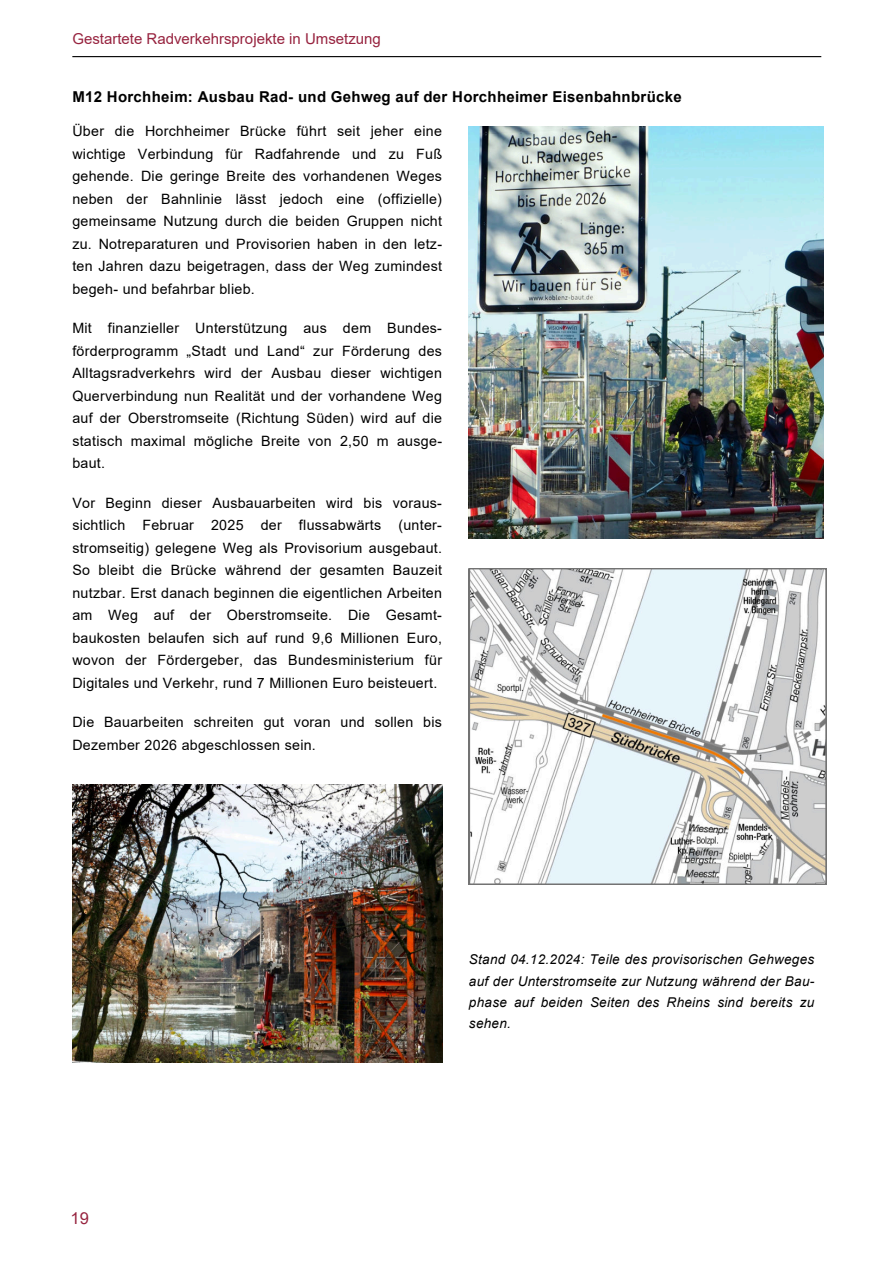
<style>
.page{position:relative;width:894px;height:1264px;background:#fff}
.page>*{position:absolute;margin:0;border:0;box-sizing:border-box;transform-origin:0 0}
.t1{font:16.5px "Arial";color:#97233f}
.t2{font:700 15px "Arial";letter-spacing:.02em;color:#000}
.t3{font:15px "Arial";color:#97233f}
.t4{font:14.25px/22.5px "Arial";letter-spacing:.02em;color:#000;text-align:justify}
.t5{font:italic 13.5px/21.5px "Arial";letter-spacing:.02em;color:#000;text-align:justify}
</style>
<div class="page">
<hr style="left:72px;top:56px;width:749px;height:1px;background:#000">
<img style="left:469px;top:126px;width:354px;height:412px">
<img style="left:72px;top:784px;width:370px;height:278px">
<svg style="left:469px;top:568px;width:357px;height:316px"></svg>
<p class="t3" style="left:72px;top:29px;width:310px">Gestartete Radverkehrsprojekte in Umsetzung</p>
<p class="t2" style="left:72px;top:87px;width:610px">M12 Horchheim: Ausbau Rad- und Gehweg auf der Horchheimer Eisenbahnbrücke</p>
<p class="t4" style="left:72px;top:120px;width:371px">Über die Horchheimer Brücke führt seit jeher eine wichtige Verbindung für Radfahrende und zu Fuß gehende. Die geringe Breite des vorhandenen Weges neben der Bahnlinie lässt jedoch eine (offizielle) gemeinsame Nutzung durch die beiden Gruppen nicht zu. Notreparaturen und Provisorien haben in den letz&shy;ten Jahren dazu beigetragen, dass der Weg zumindest begeh- und befahrbar blieb.</p>
<p class="t4" style="left:72px;top:317px;width:371px">Mit finanzieller Unterstützung aus dem Bundes&shy;förderprogramm „Stadt und Land“ zur Förderung des Alltagsradverkehrs wird der Ausbau dieser wichtigen Querverbindung nun Realität und der vorhandene Weg auf der Oberstromseite (Richtung Süden) wird auf die statisch maximal mögliche Breite von 2,50 m ausge&shy;baut.</p>
<p class="t4" style="left:72px;top:491px;width:371px">Vor Beginn dieser Ausbauarbeiten wird bis voraus&shy;sichtlich Februar 2025 der flussabwärts (unter&shy;stromseitig) gelegene Weg als Provisorium ausgebaut.<br>So bleibt die Brücke während der gesamten Bauzeit nutzbar. Erst danach beginnen die eigentlichen Arbeiten am Weg auf der Oberstromseite. Die Gesamt&shy;baukosten belaufen sich auf rund 9,6 Millionen Euro, wovon der Fördergeber, das Bundesministerium für Digitales und Verkehr, rund 7 Millionen Euro beisteuert.</p>
<p class="t4" style="left:72px;top:710px;width:371px">Die Bauarbeiten schreiten gut voran und sollen bis<br>Dezember 2026 abgeschlossen sein.</p>
<p class="t1" style="left:70px;top:1206px;width:20px">19</p>
<p class="t5" style="left:469px;top:949px;width:347px">Stand 04.12.2024: Teile des provisorischen Gehweges auf der Unterstromseite zur Nutzung während der Bau&shy;phase auf beiden Seiten des Rheins sind bereits zu sehen.</p>
</div>
